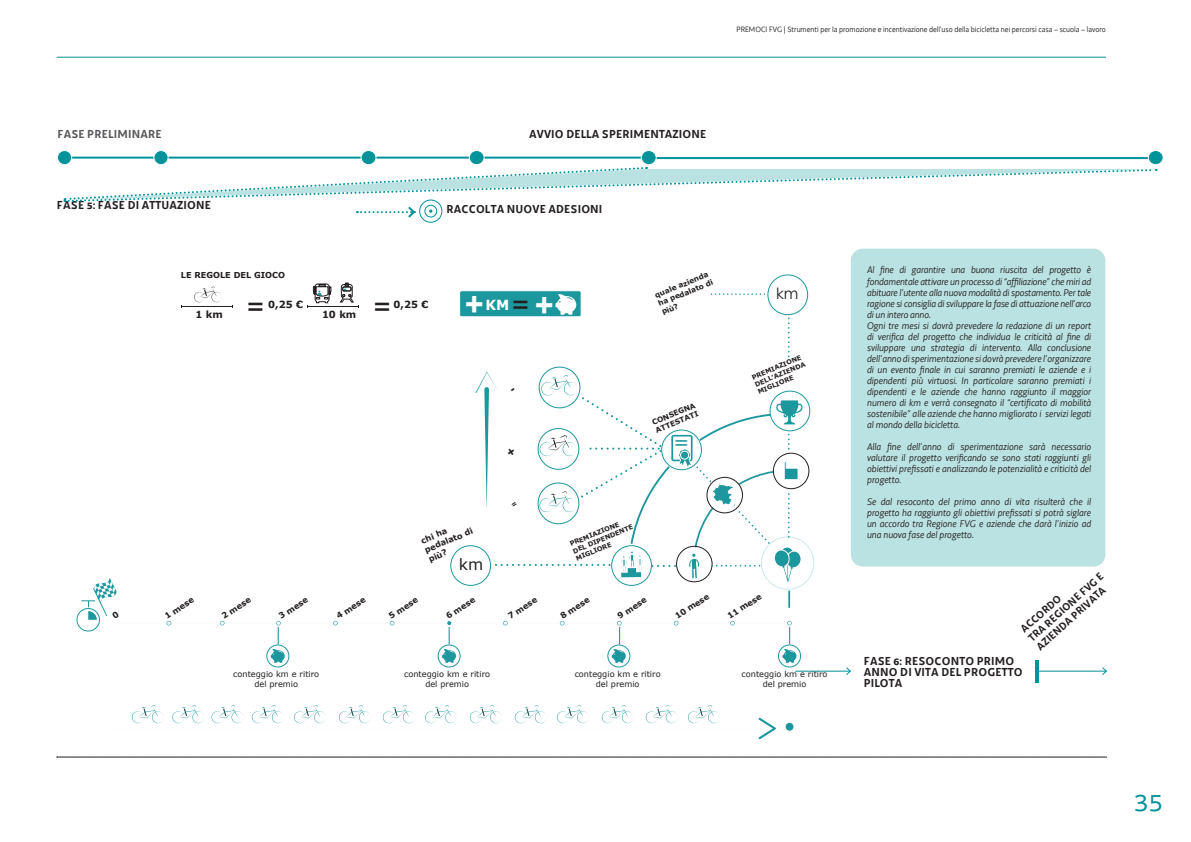
<style>
.page{position:relative;width:1191px;height:842px;background:#fff}
.page>*{position:absolute;margin:0;border:0;box-sizing:border-box;transform-origin:0 0}
.t1{font:700 32.8px "Century Gothic";color:#fff}
.t2{font:30px "Decima WE";color:#009399}
.t3{font:700 27px "Myriad Pro";color:#231f20}
.t4{font:15.6px "Verdana";color:#231f20}
.t5{font:15.6px "Century Gothic";color:#231f20}
.t6{font:700 13.9px "Verdana";color:#fff}
.t7{font:700 12px/11px "Decima WE";letter-spacing:.015em;color:#231f20}
.t8{font:700 12px "Decima WE";letter-spacing:.015em;color:#57585a}
.t9{font:700 11px/11.9px "Decima WE";color:#231f20}
.t10{font:italic 10px/11px "Decima WE";color:#231f20;text-align:justify}
.t11{font:700 9.8px "Verdana";color:#231f20}
.t12{font:8.2px/9.8px "Verdana";color:#231f20;text-align:center}
.t13{font:700 8.2px/9.8px "Verdana";color:#231f20}
.t14{font:8px "Decima WE";color:#231f20}
.t15{font:700 7.4px/8.8px "Verdana";color:#231f20}
.t16{font:700 6.6px/7.8px "Verdana";color:#231f20}
.s1{font-family:"Myriad Pro";font-size:27px;color:#231f20}
.s2{font-family:"Century Gothic";font-size:32.8px}
</style>
<div class="page">
<hr style="left:57px;top:57px;width:1049px;height:1px;background:#009399">
<svg style="left:57px;top:757px;width:1049px;height:1px"></svg>
<div style="left:851px;top:249px;width:254px;height:317px;background:#bae2e3;border-radius:12px"></div>
<div style="left:769px;top:391px;width:41px;height:40px;border:1px solid #1d979e;border-radius:50%"></div>
<svg style="left:340px;top:283px;width:13px;height:19px"></svg>
<svg style="left:194px;top:287px;width:27px;height:15px"></svg>
<hr style="left:181px;top:306px;width:51px;height:1px;background:#231f20">
<div style="left:459px;top:291px;width:122px;height:26px;background:#1d979e;border-radius:2px"></div>
<div style="left:459px;top:290px;width:122px;height:27px;border:1px solid #fff;border-radius:2px"></div>
<hr style="left:308px;top:306px;width:51px;height:1px;background:#231f20">
<svg style="left:307px;top:284px;width:24px;height:24px"></svg>
<svg style="left:555px;top:294px;width:21px;height:21px"></svg>
<div style="left:785px;top:722px;width:9px;height:9px;background:#1d979e;border-radius:50%"></div>
<div style="left:785px;top:722px;width:9px;height:9px;border:1px solid #fff;border-radius:50%"></div>
<div style="left:773px;top:453px;width:36px;height:36px;border:1px solid #231f20;border-radius:50%"></div>
<svg style="left:788px;top:317px;width:1px;height:39px"></svg>
<svg style="left:710px;top:293px;width:56px;height:2px"></svg>
<div style="left:767px;top:275px;width:41px;height:40px;border:1px solid #1d979e;border-radius:50%"></div>
<div style="left:539px;top:367px;width:41px;height:41px;border:1px solid #1d979e;border-radius:50%"></div>
<div style="left:77px;top:608px;width:23px;height:23px;border:1px solid #1d979e;border-radius:50%"></div>
<svg style="left:132px;top:705px;width:644px;height:34px"></svg>
<div style="left:266px;top:644px;width:23px;height:23px;border:1px solid #1d979e;border-radius:50%"></div>
<div style="left:437px;top:644px;width:23px;height:23px;border:1px solid #1d979e;border-radius:50%"></div>
<div style="left:607px;top:644px;width:23px;height:23px;border:1px solid #1d979e;border-radius:50%"></div>
<div style="left:778px;top:644px;width:23px;height:23px;border:1px solid #1d979e;border-radius:50%"></div>
<hr style="left:795px;top:671px;width:55px;height:1px;background:#009399">
<svg style="left:845px;top:667px;width:6px;height:8px"></svg>
<hr style="left:1038px;top:671px;width:68px;height:1px;background:#009399">
<svg style="left:1101px;top:667px;width:6px;height:8px"></svg>
<hr style="left:1035px;top:660px;width:3px;height:23px;background:#009399">
<div style="left:153px;top:150px;width:16px;height:15px;border:1px solid #fff;border-radius:50%"></div>
<div style="left:57px;top:150px;width:15px;height:15px;border:1px solid #fff;border-radius:50%"></div>
<div style="left:360px;top:150px;width:16px;height:15px;border:1px solid #fff;border-radius:50%"></div>
<div style="left:469px;top:150px;width:15px;height:15px;border:1px solid #fff;border-radius:50%"></div>
<div style="left:641px;top:150px;width:15px;height:15px;border:1px solid #fff;border-radius:50%"></div>
<div style="left:1148px;top:151px;width:15px;height:14px;background:#009399;border-radius:50%"></div>
<div style="left:1147px;top:150px;width:16px;height:15px;border:1px solid #fff;border-radius:50%"></div>
<div style="left:419px;top:200px;width:23px;height:23px;border:1px solid #009399;border-radius:50%"></div>
<svg style="left:58px;top:153px;width:1101px;height:67px"></svg>
<svg style="left:81px;top:372px;width:722px;height:291px"></svg>
<p class="t14" style="left:736px;top:24px;width:371px">PREMOCI FVG | Strumenti per la promozione e incentivazione dell’uso della bicicletta nei percorsi casa – scuola – lavoro</p>
<p class="t8" style="left:57px;top:127px;width:106px">FASE PRELIMINARE</p>
<p class="t7" style="left:529px;top:129px;width:179px">AVVIO DELLA SPERIMENTAZIONE</p>
<p class="t7" style="left:57px;top:199px;width:155px">FASE 5: FASE DI ATTUAZIONE</p>
<p class="t7" style="left:446px;top:203px;width:157px">RACCOLTA NUOVE ADESIONI</p>
<p class="t13" style="left:181px;top:270px;width:106px">LE REGOLE DEL GIOCO</p>
<p class="t11" style="left:195px;top:308px;width:29px">1 km</p>
<p class="t3" style="left:374px;top:287px;width:18px">=</p>
<p class="t1" style="left:464px;top:283px;width:21px">+</p>
<p class="t6" style="left:485px;top:296px;width:70px">KM<span class="s1">=</span><span class="s2">+</span></p>
<p class="t3" style="left:248px;top:287px;width:18px">=</p>
<p class="t11" style="left:268px;top:298px;width:36px">0,25 €</p>
<p class="t11" style="left:393px;top:298px;width:36px">0,25 €</p>
<p class="t11" style="left:322px;top:308px;width:36px">10 km</p>
<p class="t15" style="left:653px;top:292px;width:60px;rotate:-23deg">quale azienda ha pedalato di più?</p>
<p class="t15" style="left:650px;top:419px;width:48px;rotate:-23deg">CONSEGNA<br>ATTESTATI</p>
<p class="t13" style="left:419px;top:536px;width:53px;rotate:-23deg">chi ha pedalato di più?</p>
<p class="t4" style="left:459px;top:555px;width:26px">km</p>
<p class="t16" style="left:568px;top:541px;width:66px;rotate:-23deg">PREMIAZIONE<br>DEL DIPENDENTE<br>MIGLIORE</p>
<p class="t5" style="left:776px;top:284px;width:24px">km</p>
<p class="t16" style="left:750px;top:374px;width:56px;rotate:-23deg">PREMIAZIONE<br>DELL’AZIENDA<br>MIGLIORE</p>
<p class="t13" style="left:163px;top:613px;width:35px;rotate:-34deg">1 mese</p>
<p class="t13" style="left:220px;top:613px;width:35px;rotate:-34deg">2 mese</p>
<p class="t13" style="left:277px;top:613px;width:35px;rotate:-34deg">3 mese</p>
<p class="t13" style="left:334px;top:613px;width:35px;rotate:-34deg">4 mese</p>
<p class="t13" style="left:387px;top:613px;width:35px;rotate:-34deg">5 mese</p>
<p class="t13" style="left:444px;top:613px;width:35px;rotate:-34deg">6 mese</p>
<p class="t13" style="left:506px;top:613px;width:35px;rotate:-34deg">7 mese</p>
<p class="t13" style="left:558px;top:613px;width:35px;rotate:-34deg">8 mese</p>
<p class="t13" style="left:615px;top:613px;width:35px;rotate:-34deg">9 mese</p>
<p class="t13" style="left:673px;top:613px;width:40px;rotate:-34deg">10 mese</p>
<p class="t13" style="left:725px;top:613px;width:40px;rotate:-34deg">11 mese</p>
<p class="t12" style="left:233px;top:668px;width:87px">conteggio km e ritiro del premio</p>
<p class="t12" style="left:574px;top:668px;width:87px">conteggio km e ritiro del premio</p>
<p class="t12" style="left:404px;top:668px;width:87px">conteggio km e ritiro del premio</p>
<p class="t12" style="left:741px;top:668px;width:87px">conteggio km e ritiro del premio</p>
<p class="t10" style="left:867px;top:264px;width:226px">Al fine di garantire una buona riuscita del progetto è fondamentale attivare un processo di “affiliazione” che miri ad abituare l’utente alla nuova modalità di spostamento. Per tale ragione si consiglia di sviluppare la fase di attuazione nell’arco di un intero anno.</p>
<p class="t10" style="left:867px;top:319px;width:226px">Ogni tre mesi si dovrà prevedere la redazione di un report di verifica del progetto che individua le criticità al fine di sviluppare una strategia di intervento. Alla conclusione dell’anno disperimentazione si dovrà prevedere l’organizzare di un evento finale in cui saranno premiati le aziende e i dipendenti più virtuosi. In particolare saranno premiati i dipendenti e le aziende che hanno raggiunto il maggior numero di km e verrà consegnato il “certificato di mobilità sostenibile” alle aziende che hanno migliorato i servizi legati al mondo della bicicletta.</p>
<p class="t10" style="left:867px;top:440px;width:226px">Alla fine dell’anno di sperimentazione sarà necessario valutare il progetto verificando se sono stati raggiunti gli obiettivi prefissati e analizzando le potenzialità e criticità del progetto.</p>
<p class="t10" style="left:867px;top:495px;width:225px">Se dal resoconto del primo anno di vita risulterà che il progetto ha raggiunto gli obiettivi prefissati si potrà siglare un accordo tra Regione FVG e aziende che darà l’inizio ad una nuova fase del progetto.</p>
<p class="t9" style="left:1026px;top:635px;width:98px;rotate:-42deg">TRA REGIONE FVG E<br>AZIENDA PRIVATA</p>
<p class="t9" style="left:1018px;top:626px;width:52px;rotate:-42deg">ACCORDO</p>
<p class="t7" style="left:864px;top:656px;width:160px">FASE 6: RESOCONTO PRIMO<br>ANNO DI VITA DEL PROGETTO<br>PILOTA</p>
<h2 class="t2" style="left:1133px;top:783px;width:31px">35</h2>
</div>
